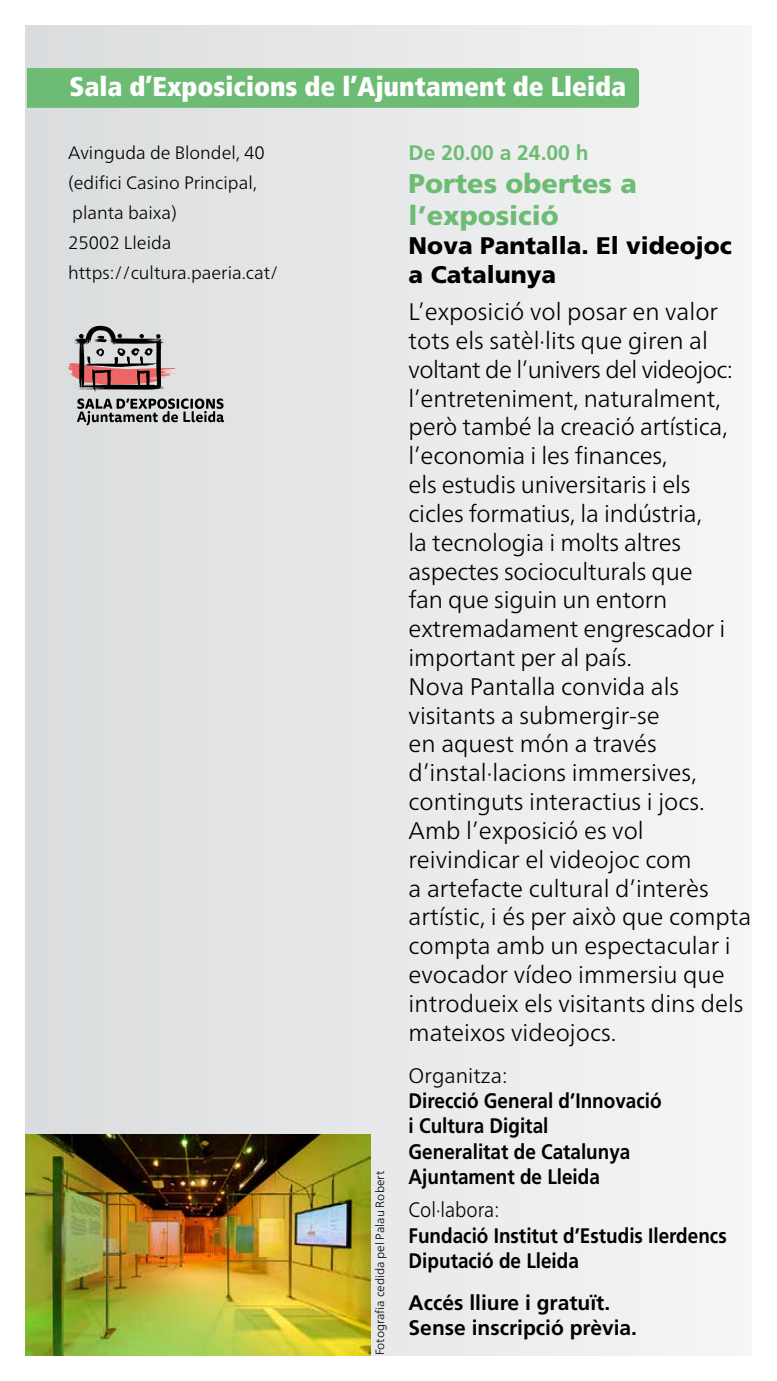
<style>
.page{position:relative;width:777px;height:1381px;background:#fff}
.page>*{position:absolute;margin:0;border:0;box-sizing:border-box;transform-origin:0 0}
.t1{font:900 condensed 27px "Frutiger LT Std";color:#fff}
.t2{font:900 27px/32.4px "Frutiger LT Std";color:#6dbc73}
.t3{font:300 24px/28.8px "Frutiger Neue LTCYR";color:#000}
.t4{font:900 24px/28.8px "Frutiger LT Std";color:#000}
.t5{font:700 21px/25.2px "Frutiger LT Std";color:#000;scale:.9 1}
.t6{font:700 21px/25.2px "Frutiger LT Std";color:#000}
.t7{font:700 21px "Frutiger LT Std";color:#6dbc73}
.t8{font:300 21px "Frutiger Neue LTCYR";color:#000;scale:.9 1}
.t9{font:300 21px "Frutiger Neue LTCYR";color:#000}
.t10{font:300 18px/30px "Frutiger Neue LTCYR";color:#000}
.t11{font:300 12px "Frutiger Neue LTCYR";color:#000}
</style>
<div class="page">
<div style="left:26px;top:26px;width:725px;height:1329px;background:linear-gradient(to right,#dadcde,#f6f6f5)"></div>
<img style="left:26px;top:1134px;width:344px;height:221px">
<div style="left:27px;top:68px;width:611px;height:40px;background:#6dbc73"></div>
<svg style="left:77px;top:398px;width:147px;height:27px;background:#909192"></svg>
<svg style="left:68px;top:325px;width:108px;height:67px;background:#a69394"></svg>
<p class="t1" style="left:69px;top:70px;width:558px">Sala d’Exposicions de l’Ajuntament de Lleida</p>
<p class="t10" style="left:68px;top:137px;width:212px">Avinguda de Blondel, 40 (edifici Casino Principal, planta baixa)<br>25002 Lleida https://cultura.paeria.cat/</p>
<p class="t11" style="left:372px;top:1355px;width:186px;rotate:-90deg">Fotografia cedida pel Palau Robert</p>
<p class="t7" style="left:408px;top:141px;width:181px">De 20.00 a 24.00 h</p>
<p class="t2" style="left:408px;top:167px;width:230px">Portes obertes a l’exposició</p>
<p class="t4" style="left:408px;top:231px;width:324px">Nova Pantalla. El videojoc a Catalunya</p>
<p class="t3" style="left:408px;top:297px;width:344px">L’exposició vol posar en valor tots els satèl·lits que giren al voltant de l’univers del videojoc: l’entreteniment, naturalment, però també la creació artística, l’economia i les finances,<br>els estudis universitaris i els cicles formatius, la indústria,<br>la tecnologia i molts altres aspectes socioculturals que<br>fan que siguin un entorn extremadament engrescador i important per al país.<br>Nova Pantalla convida als visitants a submergir-se<br>en aquest món a través d’instal·lacions immersives, continguts interactius i jocs.<br>Amb l’exposició es vol reivindicar el videojoc com<br>a artefacte cultural d’interès artístic, i és per això que compta compta amb un espectacular i evocador vídeo immersiu que introdueix els visitants dins dels mateixos videojocs.</p>
<p class="t9" style="left:408px;top:1062px;width:100px">Organitza:</p>
<p class="t5" style="left:408px;top:1088px;width:282px">Direcció General d’Innovació i Cultura Digital<br>Generalitat de Catalunya<br>Ajuntament de Lleida</p>
<p class="t8" style="left:408px;top:1197px;width:102px">Col·labora:</p>
<p class="t5" style="left:408px;top:1222px;width:355px">Fundació Institut d’Estudis Ilerdencs<br>Diputació de Lleida</p>
<p class="t6" style="left:408px;top:1290px;width:230px">Accés lliure i gratuït.<br>Sense inscripció prèvia.</p>
</div>
